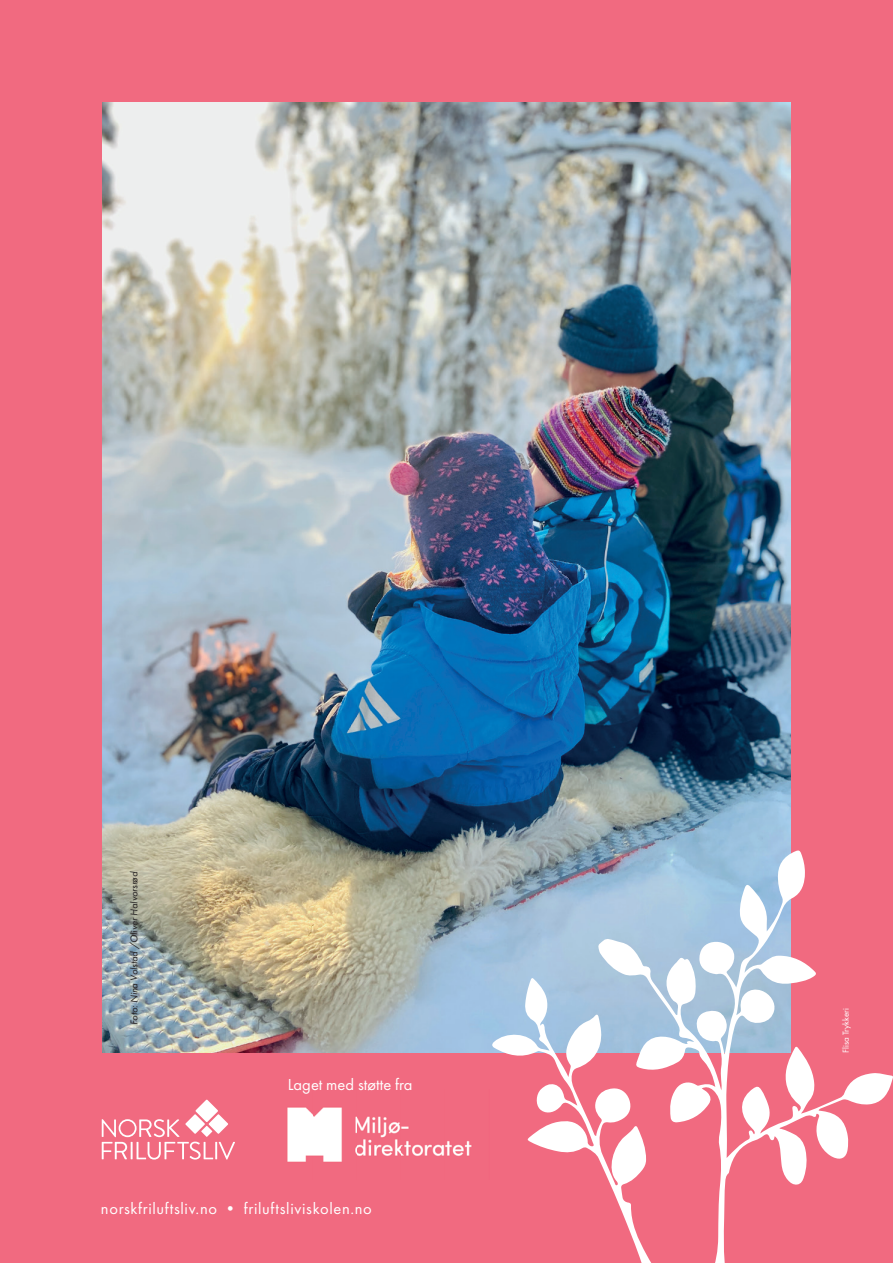
<style>
.page{position:relative;width:893px;height:1263px;background:#f16a80}
.page>*{position:absolute;margin:0;border:0;box-sizing:border-box;transform-origin:0 0}
.t1{font:16.5px "Futura PT";letter-spacing:.04em;color:#fff}
.t2{font:16.5px "Futura PT";color:#fff}
.t3{font:italic 10.2px "Futura PT";color:#231f20}
.t4{font:9px "Futura PT";color:#fff}
</style>
<div class="page">
<img style="left:287px;top:1107px;width:185px;height:55px">
<svg style="left:102px;top:1119px;width:133px;height:40px"></svg>
<svg style="left:185px;top:1114px;width:20px;height:20px"></svg>
<svg style="left:209px;top:1114px;width:19px;height:20px"></svg>
<svg style="left:201px;top:1126px;width:11px;height:11px"></svg>
<svg style="left:195px;top:1099px;width:23px;height:23px"></svg>
<img style="left:102px;top:102px;width:689px;height:950px">
<svg style="left:491px;top:977px;width:107px;height:180px"></svg>
<svg style="left:598px;top:850px;width:295px;height:413px"></svg>
<p class="t3" style="left:128px;top:1025px;width:155px;rotate:-90deg">Foto: Nina Volstad /Oliver Halvorsrød</p>
<p class="t2" style="left:288px;top:1074px;width:126px">Laget med støtte fra</p>
<p class="t1" style="left:101px;top:1198px;width:272px">norskfriluftsliv.no • friluftsliviskolen.no</p>
<p class="t4" style="left:840px;top:1052px;width:46px;rotate:-90deg">Flisa Trykkeri</p>
</div>
